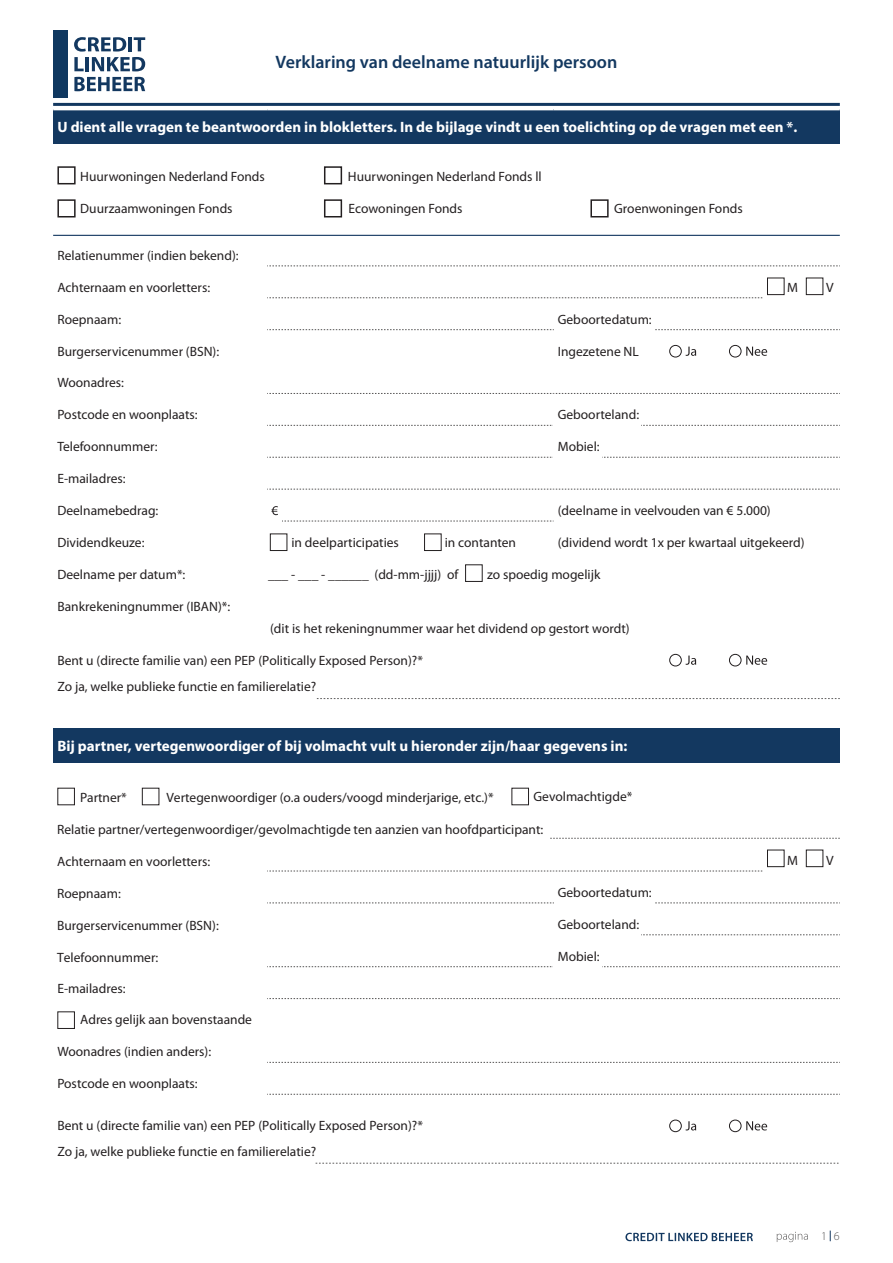
<style>
.page{position:relative;width:893px;height:1263px;background:#fff}
.page>*{position:absolute;margin:0;border:0;box-sizing:border-box;transform-origin:0 0}
.t1{font:600 18px "Myriad Pro";color:#133860}
.t2{font:700 15px "Myriad Pro";color:#fff}
.t3{font:13.5px/26.2px "Myriad Pro";color:#231f20}
.t4{font:300 12px "Myriad Pro";color:#575656}
</style>
<div class="page">
<svg style="left:625px;top:1233px;width:128px;height:8px"></svg>
<svg style="left:777px;top:1232px;width:31px;height:10px"></svg>
<div style="left:53px;top:110px;width:787px;height:34px;background:#133860"></div>
<div style="left:53px;top:728px;width:787px;height:34px;background:#133860"></div>
<svg style="left:282px;top:521px;width:272px;height:1px"></svg>
<svg style="left:267px;top:266px;width:573px;height:1px"></svg>
<svg style="left:267px;top:297px;width:496px;height:1px"></svg>
<svg style="left:267px;top:329px;width:573px;height:1px"></svg>
<svg style="left:267px;top:393px;width:573px;height:1px"></svg>
<svg style="left:267px;top:425px;width:573px;height:1px"></svg>
<svg style="left:267px;top:489px;width:573px;height:1px"></svg>
<svg style="left:267px;top:871px;width:496px;height:1px"></svg>
<svg style="left:267px;top:903px;width:573px;height:1px"></svg>
<svg style="left:267px;top:966px;width:573px;height:1px"></svg>
<svg style="left:267px;top:998px;width:573px;height:1px"></svg>
<svg style="left:267px;top:1062px;width:573px;height:1px"></svg>
<svg style="left:267px;top:1094px;width:573px;height:1px"></svg>
<svg style="left:641px;top:934px;width:199px;height:1px"></svg>
<svg style="left:267px;top:457px;width:573px;height:1px"></svg>
<svg style="left:271px;top:506px;width:7px;height:9px"></svg>
<div style="left:54px;top:30px;width:14px;height:68px;background:#0f3860"></div>
<svg style="left:74px;top:37px;width:71px;height:34px"></svg>
<svg style="left:74px;top:77px;width:71px;height:14px"></svg>
<div style="left:806px;top:278px;width:17px;height:17px;border:1px solid #231f20"></div>
<div style="left:767px;top:278px;width:17px;height:17px;border:1px solid #231f20"></div>
<div style="left:424px;top:533px;width:18px;height:18px;border:1px solid #231f20"></div>
<div style="left:270px;top:533px;width:17px;height:18px;border:1px solid #231f20"></div>
<div style="left:142px;top:788px;width:17px;height:17px;border:1px solid #231f20"></div>
<div style="left:57px;top:788px;width:18px;height:17px;border:1px solid #231f20"></div>
<div style="left:806px;top:850px;width:17px;height:17px;border:1px solid #231f20"></div>
<div style="left:767px;top:850px;width:17px;height:17px;border:1px solid #231f20"></div>
<div style="left:57px;top:1011px;width:18px;height:18px;border:1px solid #231f20"></div>
<div style="left:554px;top:327px;width:100px;height:7px;background:#fff"></div>
<div style="left:465px;top:564px;width:18px;height:18px;border:1px solid #231f20"></div>
<div style="left:511px;top:788px;width:18px;height:17px;border:1px solid #231f20"></div>
<svg style="left:686px;top:1121px;width:81px;height:9px"></svg>
<div style="left:669px;top:1120px;width:13px;height:12px;border:1px solid #231f20;border-radius:50%"></div>
<div style="left:729px;top:1120px;width:12px;height:12px;border:1px solid #231f20;border-radius:50%"></div>
<div style="left:554px;top:900px;width:100px;height:8px;background:#fff"></div>
<hr style="left:53px;top:103px;width:787px;height:3px;background:#133860">
<div style="left:57px;top:166px;width:19px;height:18px;border:2px solid #231f20"></div>
<div style="left:324px;top:166px;width:18px;height:18px;border:2px solid #231f20"></div>
<div style="left:57px;top:199px;width:19px;height:18px;border:2px solid #231f20"></div>
<div style="left:324px;top:199px;width:18px;height:18px;border:2px solid #231f20"></div>
<div style="left:590px;top:199px;width:19px;height:18px;border:2px solid #231f20"></div>
<hr style="left:53px;top:235px;width:787px;height:1px;background:#133860">
<div style="left:554px;top:422px;width:87px;height:7px;background:#fff"></div>
<div style="left:554px;top:454px;width:48px;height:7px;background:#fff"></div>
<svg style="left:686px;top:347px;width:81px;height:9px"></svg>
<div style="left:669px;top:345px;width:13px;height:12px;border:1px solid #231f20;border-radius:50%"></div>
<div style="left:729px;top:345px;width:12px;height:12px;border:1px solid #231f20;border-radius:50%"></div>
<svg style="left:686px;top:655px;width:81px;height:10px"></svg>
<div style="left:669px;top:654px;width:13px;height:12px;border:1px solid #231f20;border-radius:50%"></div>
<div style="left:729px;top:654px;width:12px;height:12px;border:1px solid #231f20;border-radius:50%"></div>
<div style="left:554px;top:964px;width:48px;height:8px;background:#fff"></div>
<svg style="left:550px;top:838px;width:290px;height:1px"></svg>
<svg style="left:317px;top:698px;width:523px;height:1px"></svg>
<svg style="left:316px;top:1163px;width:522px;height:1px"></svg>
<h1 class="t1" style="left:276px;top:51px;width:343px">Verklaring van deelname natuurlijk persoon</h1>
<p class="t2" style="left:57px;top:117px;width:741px">U dient alle vragen te beantwoorden in blokletters. In de bijlage vindt u een toelichting op de vragen met een *.</p>
<p class="t3" style="left:80px;top:164px;width:186px">Huurwoningen Nederland Fonds</p>
<p class="t3" style="left:348px;top:164px;width:195px">Huurwoningen Nederland Fonds ll</p>
<p class="t3" style="left:80px;top:196px;width:154px">Duurzaamwoningen Fonds</p>
<p class="t3" style="left:349px;top:196px;width:115px">Ecowoningen Fonds</p>
<p class="t3" style="left:614px;top:196px;width:130px">Groenwoningen Fonds</p>
<p class="t3" style="left:57px;top:242px;width:183px">Relatienummer (indien bekend):</p>
<p class="t3" style="left:57px;top:274px;width:154px">Achternaam en voorletters:</p>
<p class="t3" style="left:787px;top:274px;width:12px">M</p>
<p class="t3" style="left:826px;top:274px;width:9px">V</p>
<p class="t3" style="left:57px;top:306px;width:65px">Roepnaam:</p>
<p class="t3" style="left:558px;top:306px;width:95px">Geboortedatum:</p>
<p class="t3" style="left:57px;top:338px;width:163px">Burgerservicenummer (BSN):</p>
<p class="t3" style="left:558px;top:338px;width:83px">Ingezetene NL</p>
<p class="t3" style="left:57px;top:370px;width:68px">Woonadres:</p>
<p class="t3" style="left:57px;top:402px;width:142px">Postcode en woonplaats:</p>
<p class="t3" style="left:558px;top:402px;width:83px">Geboorteland:</p>
<p class="t3" style="left:57px;top:434px;width:102px">Telefoonnummer:</p>
<p class="t3" style="left:558px;top:434px;width:43px">Mobiel:</p>
<p class="t3" style="left:57px;top:466px;width:70px">E-mailadres:</p>
<p class="t3" style="left:57px;top:498px;width:103px">Deelnamebedrag:</p>
<p class="t3" style="left:558px;top:498px;width:214px">(deelname in veelvouden van € 5.000)</p>
<p class="t3" style="left:57px;top:529px;width:89px">Dividendkeuze:</p>
<p class="t3" style="left:291px;top:529px;width:109px">in deelparticipaties</p>
<p class="t3" style="left:445px;top:529px;width:73px">in contanten</p>
<p class="t3" style="left:558px;top:529px;width:248px">(dividend wordt 1x per kwartaal uitgekeerd)</p>
<p class="t3" style="left:57px;top:561px;width:129px">Deelname per datum*:</p>
<p class="t3" style="left:268px;top:561px;width:192px">___ - ___ - ______ (dd-mm-jjjj) of</p>
<p class="t3" style="left:487px;top:561px;width:115px">zo spoedig mogelijk</p>
<p class="t3" style="left:57px;top:593px;width:174px">Bankrekeningnummer (IBAN)*:</p>
<p class="t3" style="left:270px;top:615px;width:361px">(dit is het rekeningnummer waar het dividend op gestort wordt)</p>
<p class="t3" style="left:57px;top:647px;width:367px">Bent u (directe familie van) een PEP (Politically Exposed Person)?*<br>Zo ja, welke publieke functie en familierelatie?</p>
<p class="t2" style="left:57px;top:736px;width:571px">Bij partner, vertegenwoordiger of bij volmacht vult u hieronder zijn/haar gegevens in:</p>
<p class="t3" style="left:533px;top:784px;width:100px">Gevolmachtigde*</p>
<p class="t3" style="left:80px;top:785px;width:48px">Partner*</p>
<p class="t3" style="left:166px;top:785px;width:329px">Vertegenwoordiger (o.a ouders/voogd minderjarige, etc.)*</p>
<p class="t3" style="left:57px;top:817px;width:488px">Relatie partner/vertegenwoordiger/gevolmachtigde ten aanzien van hoofdparticipant:</p>
<p class="t3" style="left:57px;top:848px;width:155px">Achternaam en voorletters:</p>
<p class="t3" style="left:57px;top:880px;width:65px">Roepnaam:</p>
<p class="t3" style="left:57px;top:912px;width:163px">Burgerservicenummer (BSN):</p>
<p class="t3" style="left:57px;top:944px;width:103px">Telefoonnummer:</p>
<p class="t3" style="left:558px;top:943px;width:43px">Mobiel:</p>
<p class="t3" style="left:57px;top:975px;width:70px">E-mailadres:</p>
<p class="t3" style="left:80px;top:1007px;width:173px">Adres gelijk aan bovenstaande</p>
<p class="t3" style="left:57px;top:1039px;width:155px">Woonadres (indien anders):</p>
<p class="t3" style="left:57px;top:1071px;width:142px">Postcode en woonplaats:</p>
<p class="t3" style="left:57px;top:1113px;width:367px">Bent u (directe familie van) een PEP (Politically Exposed Person)?*<br>Zo ja, welke publieke functie en familierelatie?</p>
<p class="t3" style="left:558px;top:879px;width:95px">Geboortedatum:</p>
<p class="t3" style="left:558px;top:911px;width:83px">Geboorteland:</p>
<p class="t3" style="left:787px;top:848px;width:12px">M</p>
<p class="t3" style="left:826px;top:848px;width:9px">V</p>
<p class="t4" style="left:821px;top:1229px;width:20px">1 6</p>
</div>
